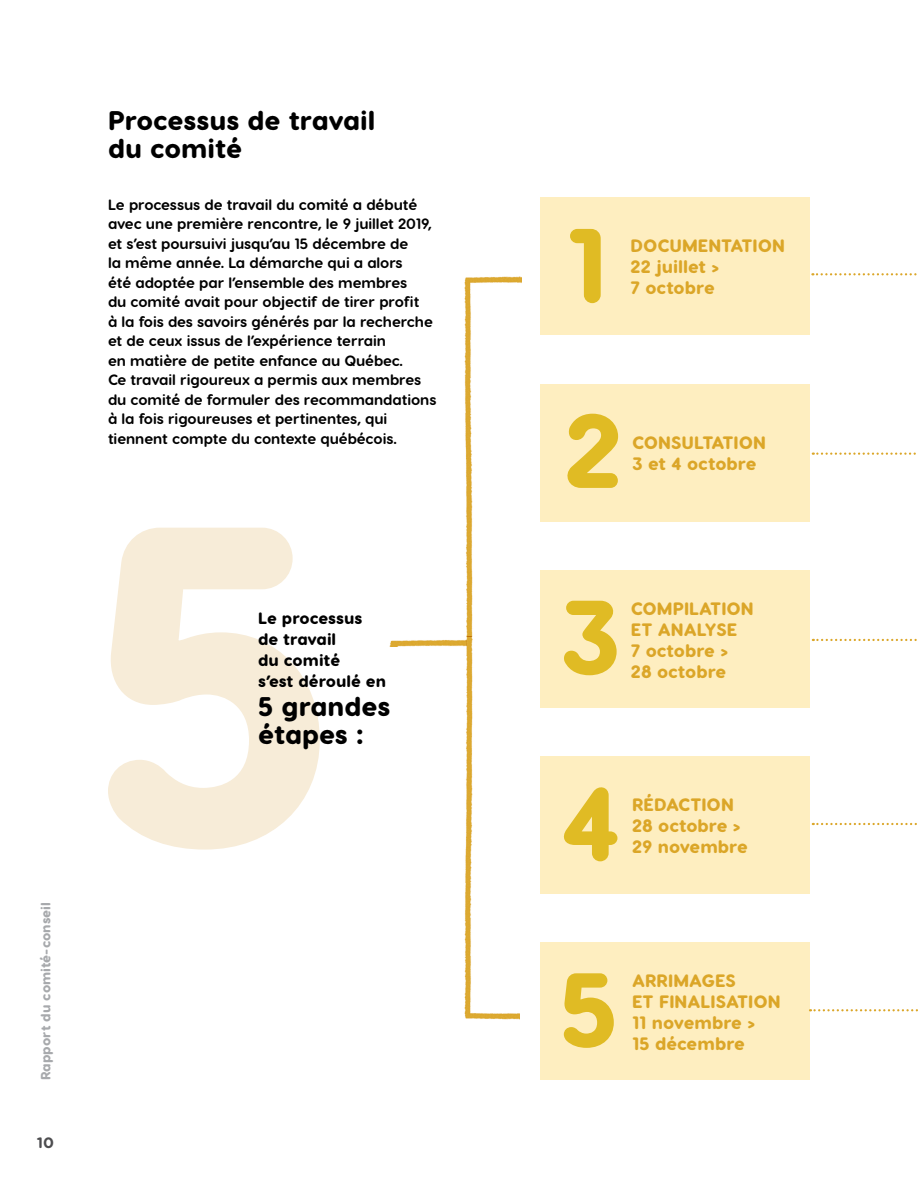
<style>
.page{position:relative;width:918px;height:1188px;background:#fff}
.page>*{position:absolute;margin:0;border:0;box-sizing:border-box;transform-origin:0 0}
.t1{font:800 105px "Visby Round CF";color:#e0bb24}
.t2{font:800 27px/28.5px "Visby Round CF";color:#000}
.t3{font:800 18px/21px "Visby Round CF";color:#dba628}
.t4{font:800 16.5px/21px "Visby Round CF";color:#000}
.t5{font:700 15px/19.5px "Visby Round CF";letter-spacing:-.005em;color:#000}
.t6{font:700 15px "Gotham Rounded";color:#4d4d4f}
.t7{font:800 13.5px "Visby Round CF";color:#a7a9ac}
</style>
<div class="page">
<div style="left:540px;top:198px;width:270px;height:137px;background:#feeec0"></div>
<div style="left:540px;top:570px;width:270px;height:137px;background:#feeec0"></div>
<div style="left:540px;top:384px;width:270px;height:137px;background:#feeec0"></div>
<div style="left:540px;top:757px;width:270px;height:137px;background:#feeec0"></div>
<div style="left:540px;top:943px;width:270px;height:137px;background:#feeec0"></div>
<svg style="left:812px;top:273px;width:105px;height:2px"></svg>
<svg style="left:813px;top:453px;width:103px;height:2px"></svg>
<svg style="left:813px;top:639px;width:104px;height:2px"></svg>
<svg style="left:813px;top:823px;width:104px;height:2px"></svg>
<svg style="left:810px;top:1009px;width:108px;height:2px"></svg>
<img style="left:464px;top:276px;width:58px;height:360px">
<img style="left:389px;top:621px;width:78px;height:25px">
<img style="left:447px;top:636px;width:72px;height:384px">
<svg style="left:108px;top:528px;width:212px;height:322px;fill:#f7ecd8"></svg>
<h3 class="t2" style="left:108px;top:105px;width:269px">Processus de travail du comité</h3>
<p class="t5" style="left:108px;top:195px;width:330px">Le processus de travail du comité a débuté avec une première rencontre, le 9 juillet 2019, et s’est poursuivi jusqu’au 15 décembre de<br>la même année. La démarche qui a alors<br>été adoptée par l’ensemble des membres<br>du comité avait pour objectif de tirer profit<br>à la fois des savoirs générés par la recherche et de ceux issus de l’expérience terrain<br>en matière de petite enfance au Québec.<br>Ce travail rigoureux a permis aux membres du comité de formuler des recommandations à la fois rigoureuses et pertinentes, qui tiennent compte du contexte québécois.</p>
<p class="t7" style="left:37px;top:1080px;width:179px;rotate:-90deg">Rapport du comité-conseil</p>
<p class="t6" style="left:37px;top:1131px;width:19px">10</p>
<h4 class="t4" style="left:258px;top:608px;width:130px">Le processus de travail<br>du comité<br>s’est déroulé en</h4>
<h3 class="t2" style="left:258px;top:692px;width:134px">5 grandes étapes :</h3>
<p class="t1" style="left:565px;top:198px;width:45px">1</p>
<p class="t3" style="left:631px;top:235px;width:156px">DOCUMENTATION<br>22 juillet &gt;</p>
<p class="t3" style="left:631px;top:277px;width:86px">7 octobre</p>
<p class="t1" style="left:564px;top:383px;width:60px">2</p>
<p class="t3" style="left:632px;top:432px;width:135px">CONSULTATION</p>
<p class="t3" style="left:632px;top:453px;width:126px">3 et 4 octobre</p>
<p class="t1" style="left:559px;top:570px;width:64px">3</p>
<p class="t3" style="left:631px;top:597px;width:124px">COMPILATION<br>ET ANALYSE<br>7 octobre &gt;</p>
<p class="t3" style="left:631px;top:660px;width:97px">28 octobre</p>
<p class="t1" style="left:559px;top:756px;width:63px">4</p>
<p class="t3" style="left:632px;top:794px;width:110px">RÉDACTION<br>28 octobre &gt;</p>
<p class="t3" style="left:632px;top:836px;width:117px">29 novembre</p>
<p class="t1" style="left:559px;top:942px;width:61px">5</p>
<p class="t3" style="left:632px;top:970px;width:150px">ARRIMAGES<br>ET FINALISATION<br>11 novembre &gt;</p>
<p class="t3" style="left:632px;top:1033px;width:114px">15 décembre</p>
</div>
